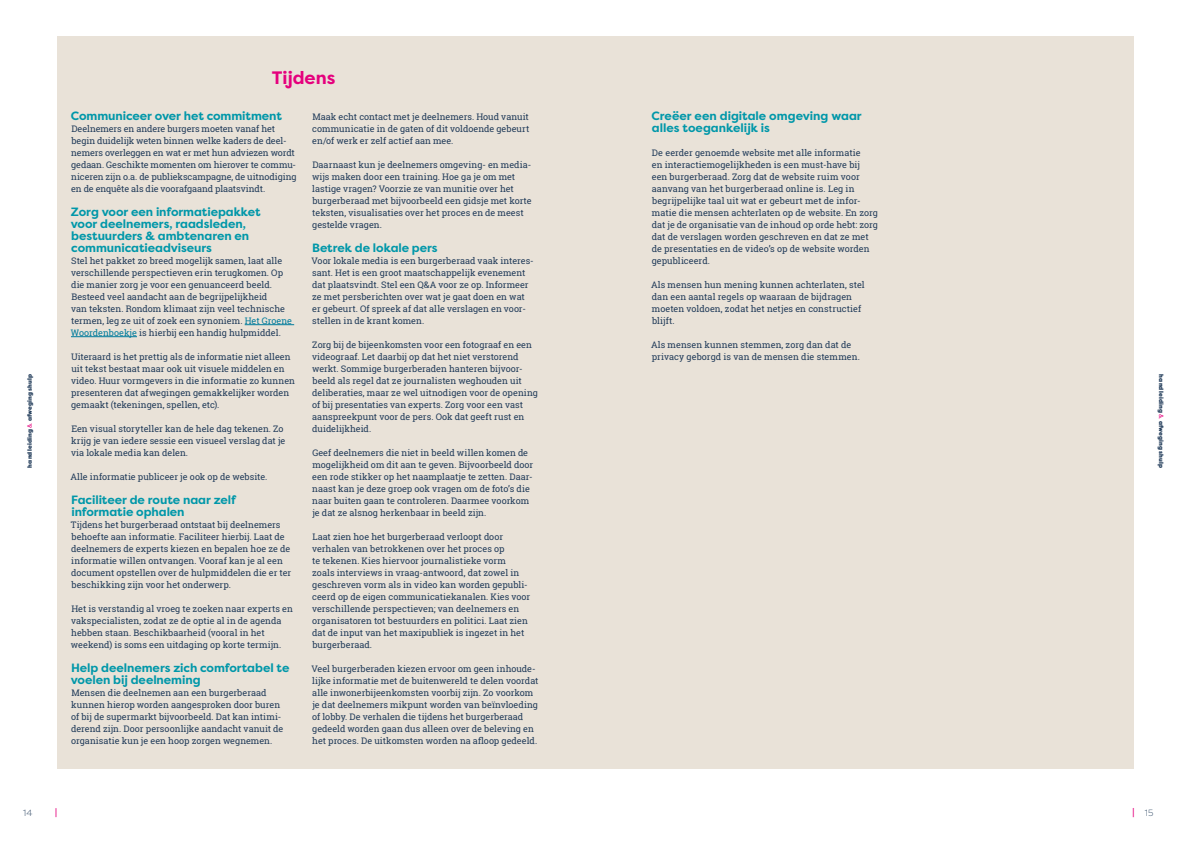
<style>
.page{position:relative;width:1191px;height:842px;background:#fff}
.page>*{position:absolute;margin:0;border:0;box-sizing:border-box;transform-origin:0 0}
.RES_Heading_1{font:700 18px "Filson Pro";letter-spacing:-.005em;color:#e5007d}
.RES_tussenkopje{font:700 12px/12px "Filson Pro";letter-spacing:-.005em;color:#0097a9}
.RES_body{font:700 12px/12px "Filson Pro";color:#0097a9}
.RES_body-2{font:9px/12px "Roboto Slab";letter-spacing:.005em;color:#223c5a}
.t1{font:300 9px "Filson Pro";color:#223c5a}
.t2{font:700 9px "Filson Pro";color:#e5007d}
.t3{font:900 6px "Filson Pro";letter-spacing:.025em;color:#223c5a}
.s1{font-weight:400;color:#e5007d}
.s2{color:#007b9c}
.s3{font-weight:700;font-size:9.2px;color:#e5007d}
</style>
<div class="page">
<div style="left:57px;top:36px;width:538px;height:732px;background:#e9e2d8"></div>
<div style="left:595px;top:36px;width:539px;height:732px;background:#e9e2d8"></div>
<hr style="left:245px;top:324px;width:49px;height:1px;background:#007b9c">
<hr style="left:71px;top:336px;width:66px;height:1px;background:#007b9c">
<p class="t3" style="left:26px;top:468px;width:95px;rotate:-90deg">handleiding <span class="s1">&amp;</span> afwegingshulp</p>
<p class="RES_Heading_1" style="left:272px;top:67px;width:65px">Tijdens</p>
<p class="RES_tussenkopje" style="left:71px;top:110px;width:212px">Communiceer over het commitment</p>
<p class="RES_body-2" style="left:71px;top:123px;width:227px">Deelnemers en andere burgers moeten vanaf het begin duidelijk weten binnen welke kaders de deel&shy;nemers overleggen en wat er met hun adviezen wordt gedaan. Geschikte momenten om hierover te commu&shy;niceren zijn o.a. de publiekscampagne, de uitnodiging en de enquête als die voorafgaand plaatsvindt.</p>
<p class="RES_tussenkopje" style="left:71px;top:206px;width:191px">Zorg voor een informatiepakket voor deelnemers, raadsleden, bestuurders &amp; ambtenaren en communicatieadviseurs</p>
<p class="RES_body-2" style="left:71px;top:255px;width:222px">Stel het pakket zo breed mogelijk samen, laat alle verschillende perspectieven erin terugkomen. Op die manier zorg je voor een genuanceerd beeld.<br>Besteed veel aandacht aan de begrijpelijkheid<br>van teksten. Rondom klimaat zijn veel technische termen, leg ze uit of zoek een synoniem. <span class="s2">Het Groene Woordenboekje</span> is hierbij een handig hulpmiddel.</p>
<p class="RES_body-2" style="left:71px;top:351px;width:225px">Uiteraard is het prettig als de informatie niet alleen uit tekst bestaat maar ook uit visuele middelen en video. Huur vormgevers in die informatie zo kunnen presenteren dat afwegingen gemakkelijker worden gemaakt (tekeningen, spellen, etc).</p>
<p class="RES_body-2" style="left:71px;top:423px;width:216px">Een visual storyteller kan de hele dag tekenen. Zo krijg je van iedere sessie een visueel verslag dat je via lokale media kan delen.</p>
<p class="RES_body-2" style="left:70px;top:471px;width:198px">Alle informatie publiceer je ook op de website.</p>
<p class="RES_tussenkopje" style="left:71px;top:494px;width:166px">Faciliteer de route naar zelf informatie ophalen</p>
<p class="RES_body-2" style="left:71px;top:519px;width:222px">Tijdens het burgerberaad ontstaat bij deelnemers behoefte aan informatie. Faciliteer hierbij. Laat de deelnemers de experts kiezen en bepalen hoe ze de informatie willen ontvangen. Vooraf kan je al een document opstellen over de hulpmiddelen die er ter beschikking zijn voor het onderwerp.</p>
<p class="RES_body-2" style="left:71px;top:603px;width:223px">Het is verstandig al vroeg te zoeken naar experts en vakspecialisten, zodat ze de optie al in de agenda hebben staan. Beschikbaarheid (vooral in het weekend) is soms een uitdaging op korte termijn.</p>
<p class="RES_tussenkopje" style="left:71px;top:662px;width:220px">Help deelnemers zich comfortabel te voelen bij deelneming</p>
<p class="RES_body-2" style="left:71px;top:687px;width:214px">Mensen die deelnemen aan een burgerberaad kunnen hierop worden aangesproken door buren of bij de supermarkt bijvoorbeeld. Dat kan intimi&shy;derend zijn. Door persoonlijke aandacht vanuit de organisatie kun je een hoop zorgen wegnemen.</p>
<p class="RES_body-2" style="left:312px;top:111px;width:219px;text-align:justify">Maak echt contact met je deelnemers. Houd vanuit communicatie in de gaten of dit voldoende gebeurt en/of werk er zelf actief aan mee.</p>
<p class="RES_body-2" style="left:312px;top:159px;width:221px">Daarnaast kun je deelnemers omgeving- en media&shy;wijs maken door een training. Hoe ga je om met lastige vragen? Voorzie ze van munitie over het burgerberaad met bijvoorbeeld een gidsje met korte teksten, visualisaties over het proces en de meest gestelde vragen.</p>
<p class="RES_tussenkopje" style="left:312px;top:242px;width:127px">Betrek de lokale pers</p>
<p class="RES_body-2" style="left:312px;top:255px;width:223px">Voor lokale media is een burgerberaad vaak interes&shy;sant. Het is een groot maatschappelijk evenement dat plaatsvindt. Stel een Q&amp;A voor ze op. Informeer ze met persberichten over wat je gaat doen en wat er gebeurt. Of spreek af dat alle verslagen en voor&shy;stellen in de krant komen.</p>
<p class="RES_body-2" style="left:312px;top:339px;width:227px">Zorg bij de bijeenkomsten voor een fotograaf en een videograaf. Let daarbij op dat het niet verstorend werkt. Sommige burgerberaden hanteren bijvoor&shy;beeld als regel dat ze journalisten weghouden uit deliberaties, maar ze wel uitnodigen voor de opening of bij presentaties van experts. Zorg voor een vast aanspreekpunt voor de pers. Ook dat geeft rust en duidelijkheid.</p>
<p class="RES_body-2" style="left:312px;top:447px;width:222px">Geef deelnemers die niet in beeld willen komen de mogelijkheid om dit aan te geven. Bijvoorbeeld door een rode stikker op het naamplaatje te zetten. Daar&shy;naast kan je deze groep ook vragen om de foto’s die naar buiten gaan te controleren. Daarmee voorkom je dat ze alsnog herkenbaar in beeld zijn.</p>
<p class="RES_body-2" style="left:312px;top:531px;width:220px">Laat zien hoe het burgerberaad verloopt door verhalen van betrokkenen over het proces op<br>te tekenen. Kies hiervoor journalistieke vorm zoals interviews in vraag-antwoord, dat zowel in geschreven vorm als in video kan worden gepubli&shy;ceerd op de eigen communicatiekanalen. Kies voor verschillende perspectieven; van deelnemers en organisatoren tot bestuurders en politici. Laat zien dat de input van het maxipubliek is ingezet in het burgerberaad.</p>
<p class="RES_body-2" style="left:312px;top:663px;width:228px">Veel burgerberaden kiezen ervoor om geen inhoude&shy;lijke informatie met de buitenwereld te delen voordat alle inwonerbijeenkomsten voorbij zijn. Zo voorkom je dat deelnemers mikpunt worden van beïnvloeding of lobby. De verhalen die tijdens het burgerberaad gedeeld worden gaan dus alleen over de beleving en het proces. De uitkomsten worden na afloop gedeeld.</p>
<p class="RES_body" style="left:651px;top:110px;width:212px">Creëer een digitale omgeving waar alles toegankelijk is</p>
<p class="RES_body-2" style="left:652px;top:147px;width:228px">De eerder genoemde website met alle informatie<br>en interactiemogelijkheden is een must-have bij<br>een burgerberaad. Zorg dat de website ruim voor aanvang van het burgerberaad online is. Leg in begrijpelijke taal uit wat er gebeurt met de infor&shy;matie die mensen achterlaten op de website. En zorg dat je de organisatie van de inhoud op orde hebt: zorg dat de verslagen worden geschreven en dat ze met de presentaties en de video’s op de website worden gepubliceerd.</p>
<p class="RES_body-2" style="left:651px;top:279px;width:215px">Als mensen hun mening kunnen achterlaten, stel dan een aantal regels op waaraan de bijdragen moeten voldoen, zodat het netjes en constructief blijft.</p>
<p class="RES_body-2" style="left:651px;top:339px;width:210px">Als mensen kunnen stemmen, zorg dan dat de privacy geborgd is van de mensen die stemmen.</p>
<p class="t3" style="left:1165px;top:374px;width:95px;rotate:90deg">handleiding <span class="s1">&amp;</span> afwegingshulp</p>
<p class="t1" style="left:23px;top:807px;width:11px">14</p>
<p class="t2" style="left:55px;top:806px;width:3px">|</p>
<p class="t1" style="left:1132px;top:807px;width:22px"><span class="s3">|</span> 15</p>
</div>
